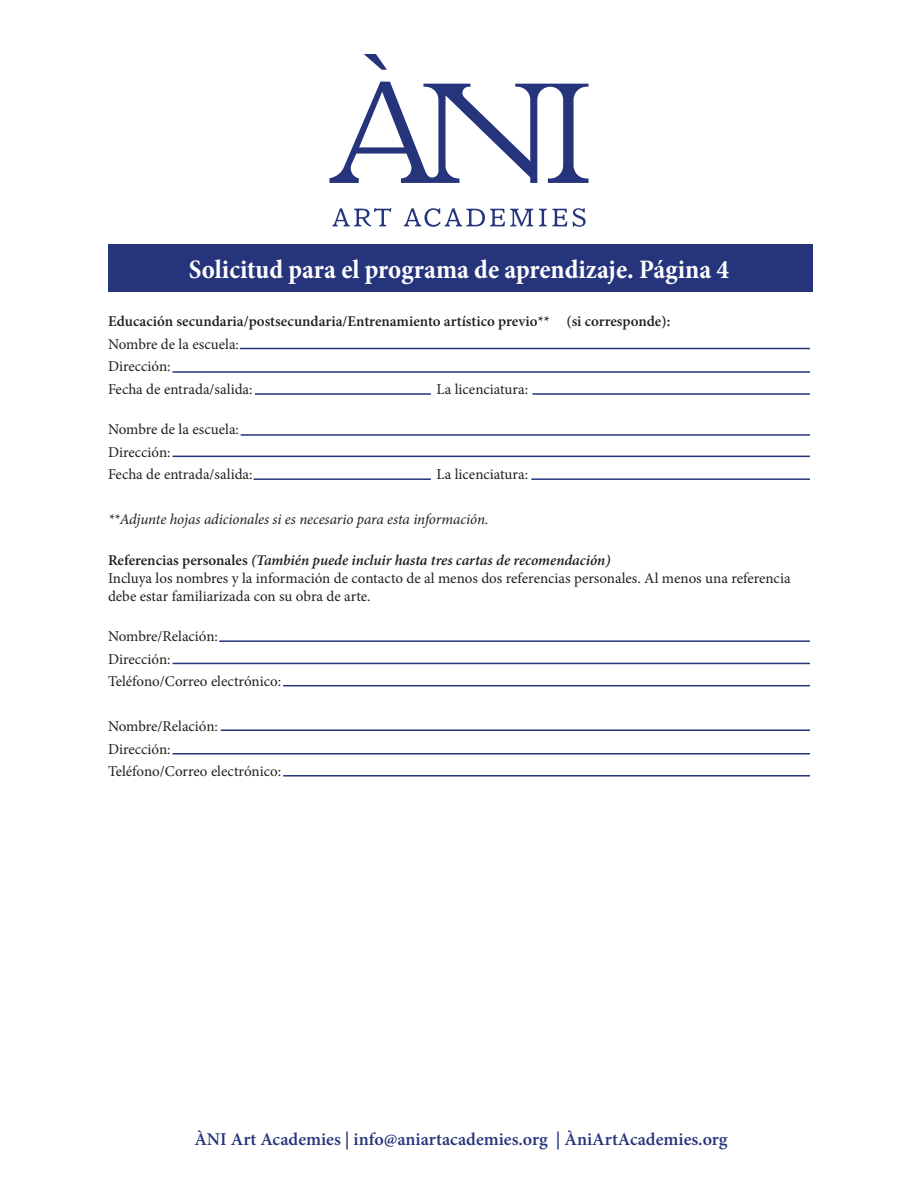
<style>
.page{position:relative;width:918px;height:1188px;background:#fff}
.page>*{position:absolute;margin:0;border:0;box-sizing:border-box;transform-origin:0 0}
.t1{font:700 condensed 27px "Minion Pro";color:#fff}
.t2{font:600 18px "Minion Pro";color:#26347c}
.t3{font:15px/18px "Minion Pro";color:#231f20}
.t4{font:600 15px "Minion Pro";color:#231f20}
.t5{font:italic 600 15px "Minion Pro";letter-spacing:-.005em;color:#231f20}
.t6{font:italic 15px "Minion Pro";letter-spacing:-.01em;color:#231f20}
.s1{font-style:normal}
</style>
<div class="page">
<div style="left:108px;top:244px;width:704px;height:48px;background:#26347c"></div>
<svg style="left:329px;top:54px;width:260px;height:129px"></svg>
<svg style="left:332px;top:208px;width:59px;height:19px"></svg>
<svg style="left:404px;top:208px;width:129px;height:19px"></svg>
<svg style="left:539px;top:209px;width:28px;height:17px"></svg>
<svg style="left:573px;top:208px;width:13px;height:19px"></svg>
<hr style="left:240px;top:348px;width:570px;height:1px;background:#26347c">
<hr style="left:173px;top:371px;width:637px;height:2px;background:#26347c">
<hr style="left:255px;top:393px;width:176px;height:2px;background:#26347c">
<hr style="left:532px;top:393px;width:278px;height:2px;background:#26347c">
<hr style="left:241px;top:434px;width:569px;height:2px;background:#26347c">
<hr style="left:173px;top:456px;width:637px;height:1px;background:#26347c">
<hr style="left:254px;top:478px;width:177px;height:2px;background:#26347c">
<hr style="left:531px;top:478px;width:279px;height:2px;background:#26347c">
<hr style="left:219px;top:640px;width:591px;height:2px;background:#26347c">
<hr style="left:173px;top:663px;width:637px;height:1px;background:#26347c">
<hr style="left:283px;top:685px;width:527px;height:1px;background:#26347c">
<hr style="left:221px;top:729px;width:589px;height:2px;background:#26347c">
<hr style="left:173px;top:753px;width:637px;height:1px;background:#26347c">
<hr style="left:283px;top:775px;width:527px;height:2px;background:#26347c">
<p class="t1" style="left:189px;top:251px;width:542px">Solicitud para el programa de aprendizaje. Página 4</p>
<p class="t4" style="left:108px;top:311px;width:564px">Educación secundaria/postsecundaria/Entrenamiento artístico previo** (si corresponde):</p>
<p class="t3" style="left:108px;top:335px;width:133px">Nombre de la escuela:</p>
<p class="t3" style="left:108px;top:358px;width:64px">Dirección:</p>
<p class="t3" style="left:108px;top:380px;width:146px">Fecha de entrada/salida:</p>
<p class="t3" style="left:437px;top:380px;width:93px">La licenciatura:</p>
<p class="t3" style="left:108px;top:421px;width:133px">Nombre de la escuela:</p>
<p class="t3" style="left:108px;top:443px;width:64px">Dirección:</p>
<p class="t3" style="left:108px;top:466px;width:146px">Fecha de entrada/salida:</p>
<p class="t3" style="left:437px;top:466px;width:93px">La licenciatura:</p>
<p class="t6" style="left:108px;top:509px;width:382px">**Adjunte hojas adicionales si es necesario para esta información.</p>
<p class="t5" style="left:108px;top:549px;width:504px"><span class="s1">Referencias personales</span> (También puede incluir hasta tres cartas de recomendación)</p>
<p class="t3" style="left:108px;top:569px;width:684px">Incluya los nombres y la información de contacto de al menos dos referencias personales. Al menos una referencia debe estar familiarizada con su obra de arte.</p>
<p class="t3" style="left:108px;top:628px;width:112px">Nombre/Relación:</p>
<p class="t3" style="left:108px;top:650px;width:64px">Dirección:</p>
<p class="t3" style="left:108px;top:673px;width:175px">Teléfono/Correo electrónico:</p>
<p class="t3" style="left:108px;top:718px;width:112px">Nombre/Relación:</p>
<p class="t3" style="left:108px;top:740px;width:64px">Dirección:</p>
<p class="t3" style="left:108px;top:763px;width:175px">Teléfono/Correo electrónico:</p>
<p class="t2" style="left:194px;top:1127px;width:535px">ÀNI Art Academies | info@aniartacademies.org | ÀniArtAcademies.org</p>
</div>
